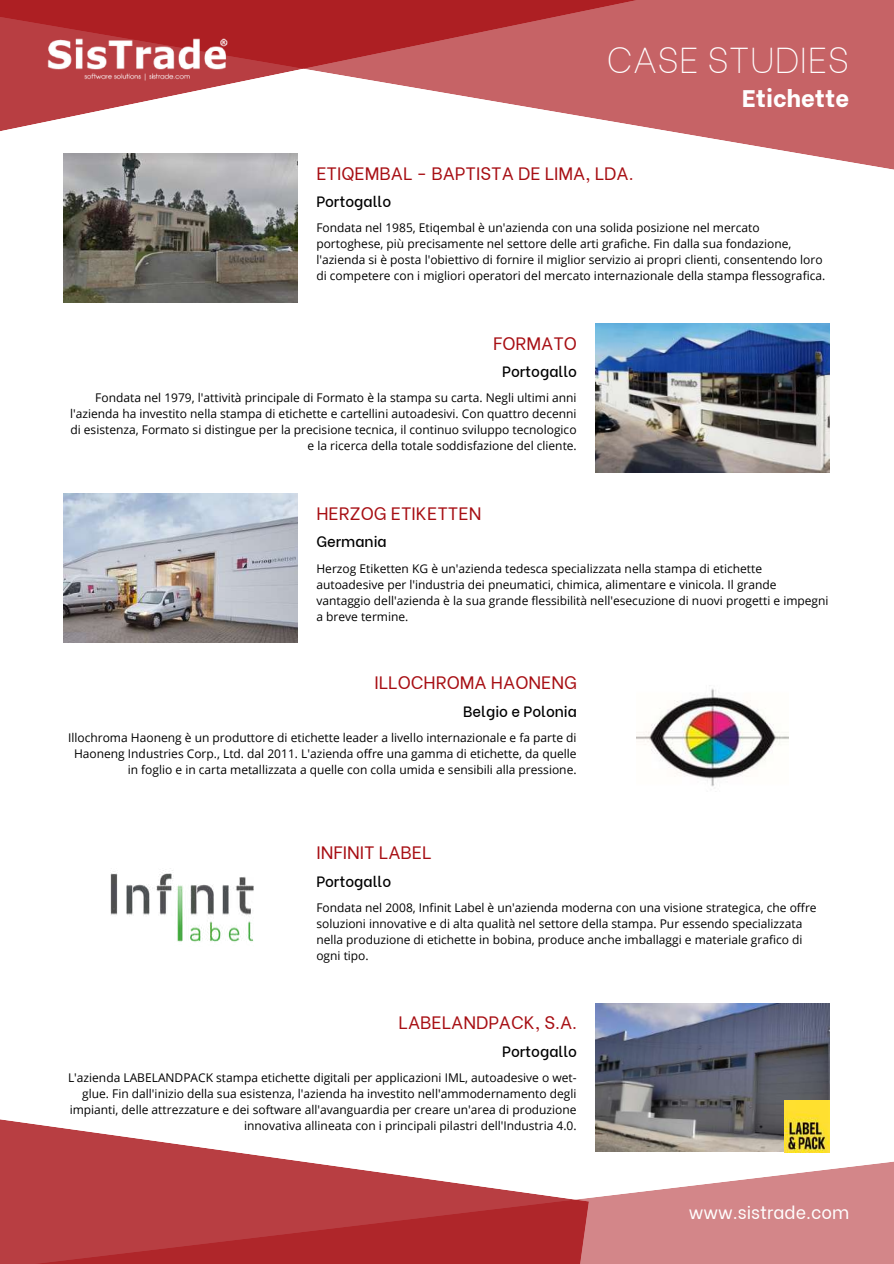
<style>
.page{position:relative;width:894px;height:1264px;background:#fff}
.page>*{position:absolute;margin:0;border:0;box-sizing:border-box;transform-origin:0 0}
.t1{font:100 36px "Be Vietnam";color:#fff}
.t2{font:800 24px "Be Vietnam";color:#fff}
.t3{font:18px "Be Vietnam";color:#a70e13}
.t4{font:18px "Be Vietnam";color:#fff}
.t5{font:500 15px "Be Vietnam";color:#000}
.t6{font:12px/16px "Open Sans";color:#000}
</style>
<div class="page">
<svg style="left:63px;top:0;width:830px;height:170px;fill:#c66366"></svg>
<svg style="left:0;top:0;width:641px;height:132px"></svg>
<svg style="left:0;top:1119px;width:297px;height:42px"></svg>
<svg style="left:0;top:1161px;width:893px;height:102px"></svg>
<img style="left:44px;top:36px;width:186px;height:46px">
<img style="left:110px;top:868px;width:144px;height:74px">
<img style="left:595px;top:323px;width:234px;height:149px">
<img style="left:64px;top:493px;width:234px;height:149px">
<img style="left:64px;top:154px;width:234px;height:148px">
<img style="left:595px;top:1003px;width:234px;height:148px">
<img style="left:784px;top:1100px;width:45px;height:51px">
<img style="left:636px;top:688px;width:152px;height:99px">
<h1 class="t1" style="left:606px;top:30px;width:244px">CASE STUDIES</h1>
<h2 class="t2" style="left:742px;top:78px;width:108px">Etichette</h2>
<h3 class="t3" style="left:316px;top:158px;width:319px">ETIQEMBAL - BAPTISTA DE LIMA, LDA.</h3>
<p class="t5" style="left:316px;top:189px;width:76px">Portogallo</p>
<p class="t6" style="left:316px;top:220px;width:510px">Fondata nel 1985, Etiqembal è un'azienda con una solida posizione nel mercato portoghese, più precisamente nel settore delle arti grafiche. Fin dalla sua fondazione, l'azienda si è posta l'obiettivo di fornire il miglior servizio ai propri clienti, consentendo loro di competere con i migliori operatori del mercato internazionale della stampa flessografica.</p>
<h3 class="t3" style="left:493px;top:328px;width:85px">FORMATO</h3>
<p class="t5" style="left:502px;top:359px;width:76px">Portogallo</p>
<p class="t6" style="left:70px;top:389px;width:508px;text-align:right">Fondata nel 1979, l'attività principale di Formato è la stampa su carta. Negli ultimi anni l'azienda ha investito nella stampa di etichette e cartellini autoadesivi. Con quattro decenni di esistenza, Formato si distingue per la precisione tecnica, il continuo sviluppo tecnologico e la ricerca della totale soddisfazione del cliente.</p>
<h3 class="t3" style="left:316px;top:498px;width:166px">HERZOG ETIKETTEN</h3>
<p class="t5" style="left:316px;top:529px;width:72px">Germania</p>
<p class="t6" style="left:316px;top:560px;width:513px">Herzog Etiketten KG è un'azienda tedesca specializzata nella stampa di etichette autoadesive per l'industria dei pneumatici, chimica, alimentare e vinicola. Il grande vantaggio dell'azienda è la sua grande flessibilità nell'esecuzione di nuovi progetti e impegni a breve termine.</p>
<h3 class="t3" style="left:374px;top:667px;width:204px">ILLOCHROMA HAONENG</h3>
<p class="t5" style="left:463px;top:698px;width:115px">Belgio e Polonia</p>
<p class="t6" style="left:68px;top:729px;width:510px;text-align:right">Illochroma Haoneng è un produttore di etichette leader a livello internazionale e fa parte di<br>Haoneng Industries Corp., Ltd. dal 2011. L'azienda offre una gamma di etichette, da quelle in foglio e in carta metallizzata a quelle con colla umida e sensibili alla pressione.</p>
<h3 class="t3" style="left:316px;top:837px;width:117px">INFINIT LABEL</h3>
<p class="t5" style="left:316px;top:868px;width:76px">Portogallo</p>
<p class="t6" style="left:316px;top:899px;width:501px">Fondata nel 2008, Infinit Label è un'azienda moderna con una visione strategica, che offre soluzioni innovative e di alta qualità nel settore della stampa. Pur essendo specializzata nella produzione di etichette in bobina, produce anche imballaggi e materiale grafico di ogni tipo.</p>
<h3 class="t3" style="left:398px;top:1007px;width:180px">LABELANDPACK, S.A.</h3>
<p class="t5" style="left:502px;top:1038px;width:76px">Portogallo</p>
<p class="t6" style="left:68px;top:1069px;width:510px;text-align:right">L'azienda LABELANDPACK stampa etichette digitali per applicazioni IML, autoadesive o wet&shy;glue. Fin dall'inizio della sua esistenza, l'azienda ha investito nell'ammodernamento degli impianti, delle attrezzature e dei software all'avanguardia per creare un'area di produzione innovativa allineata con i principali pilastri dell'Industria 4.0.</p>
<h3 class="t4" style="left:688px;top:1197px;width:162px">www.sistrade.com</h3>
</div>
